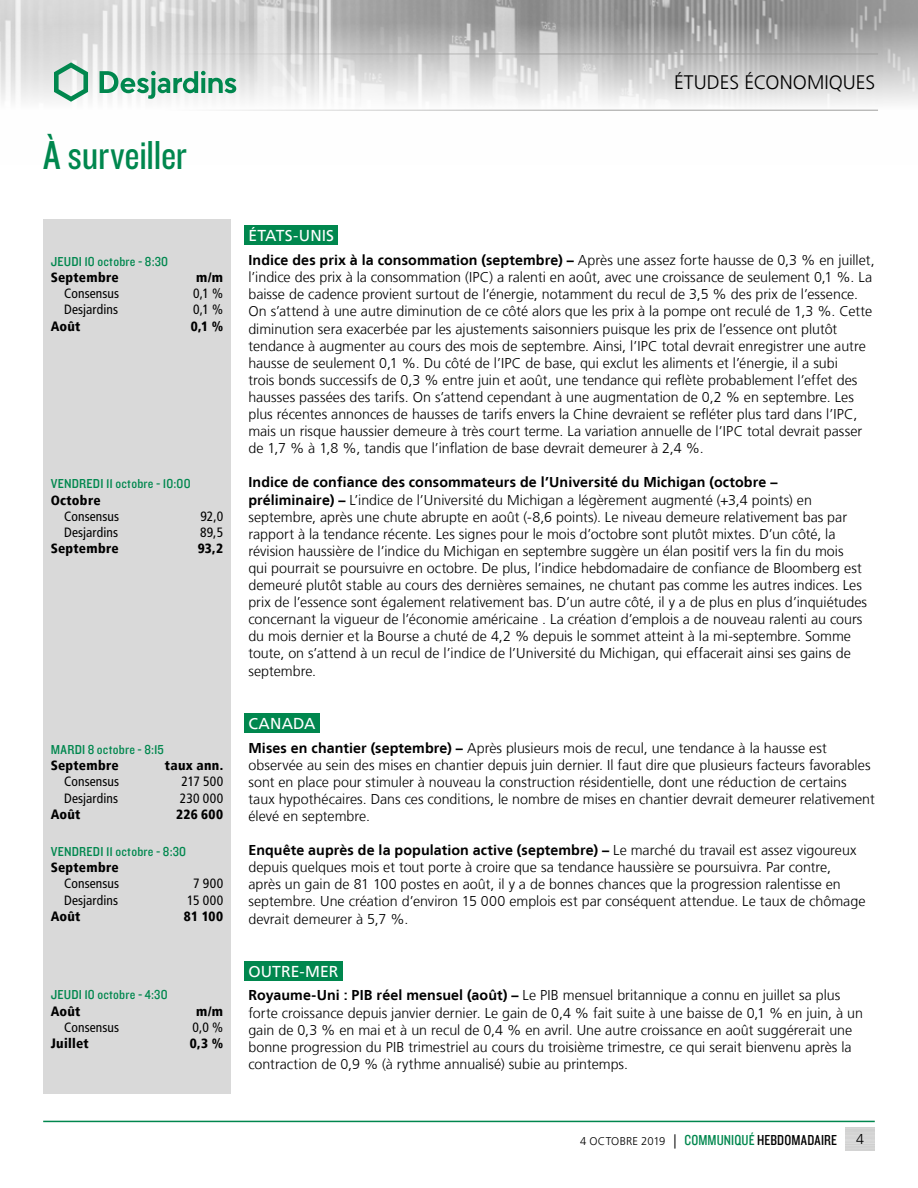
<style>
.page{position:relative;width:918px;height:1188px;background:#fff}
.page>*{position:absolute;margin:0;border:0;box-sizing:border-box;transform-origin:0 0}
.t1{font:42px "Knockout 29 Junior Ltweight";letter-spacing:-.005em;color:#00874e}
.t2{font:300 19.5px "Frutiger LT";color:#000}
.t3{font:15.75px "Frutiger LT";letter-spacing:.005em;color:#fff}
.t4{font:300 14.25px/17.1px "Frutiger LT";color:#000}
.t5{font:condensed 13.5px "Frutiger LT";letter-spacing:.01em;color:#000}
.t6{font:900 condensed 13.5px "Frutiger LT";letter-spacing:.02em;color:#000}
.t7{font:13.5px "Knockout 30 Junior Welterwt";letter-spacing:.015em;color:#00874e}
.t8{font:300 11.25px "Frutiger LT";letter-spacing:.015em;color:#000}
.s1{font-weight:700}
.s2{font-size:14.25px}
.s3{font-family:"Knockout 29 Junior Ltweight";font-weight:400;font-size:15px;color:#00874e}
.s4{font-family:"Knockout 29 Junior Ltweight";font-weight:400;font-size:15px}
</style>
<div class="page">
<img style="left:0;top:0;width:918px;height:110px">
<hr style="left:0;top:54px;width:878px;height:1px;background:#9d9d9c">
<hr style="left:0;top:110px;width:878px;height:1px;background:#9d9d9c">
<svg style="left:54px;top:62px;width:34px;height:40px"></svg>
<svg style="left:100px;top:71px;width:136px;height:28px"></svg>
<hr style="left:43px;top:1121px;width:832px;height:1px;background:#00874e">
<div style="left:43px;top:219px;width:188px;height:875px;background:#d9d9d9"></div>
<div style="left:244px;top:225px;width:94px;height:20px;background:#00874e"></div>
<div style="left:244px;top:713px;width:76px;height:20px;background:#00874e"></div>
<div style="left:244px;top:961px;width:98px;height:20px;background:#00874e"></div>
<h1 class="t1" style="left:43px;top:128px;width:145px">À surveiller</h1>
<p class="t7" style="left:51px;top:252px;width:119px">JEUDI 10 octobre - 8:30</p>
<p class="t6" style="left:51px;top:269px;width:70px">Septembre</p>
<p class="t6" style="left:196px;top:269px;width:28px">m/m</p>
<p class="t5" style="left:64px;top:286px;width:57px">Consensus</p>
<p class="t5" style="left:193px;top:286px;width:31px">0,1 %</p>
<p class="t5" style="left:64px;top:302px;width:55px">Desjardins</p>
<p class="t5" style="left:193px;top:302px;width:31px">0,1 %</p>
<p class="t6" style="left:51px;top:318px;width:31px">Août</p>
<p class="t6" style="left:191px;top:318px;width:34px">0,1 %</p>
<p class="t7" style="left:51px;top:475px;width:141px">VENDREDI 11 octobre - 10:00</p>
<p class="t6" style="left:51px;top:492px;width:52px">Octobre</p>
<p class="t5" style="left:64px;top:508px;width:57px">Consensus</p>
<p class="t5" style="left:200px;top:508px;width:24px">92,0</p>
<p class="t5" style="left:64px;top:524px;width:55px">Desjardins</p>
<p class="t5" style="left:200px;top:524px;width:25px">89,5</p>
<p class="t6" style="left:51px;top:540px;width:70px">Septembre</p>
<p class="t6" style="left:198px;top:540px;width:27px">93,2</p>
<p class="t7" style="left:51px;top:740px;width:115px">MARDI 8 octobre - 8:15</p>
<p class="t6" style="left:51px;top:757px;width:70px">Septembre</p>
<p class="t6" style="left:165px;top:757px;width:60px">taux ann.</p>
<p class="t5" style="left:64px;top:774px;width:57px">Consensus</p>
<p class="t5" style="left:181px;top:774px;width:43px">217 500</p>
<p class="t5" style="left:64px;top:790px;width:55px">Desjardins</p>
<p class="t5" style="left:180px;top:790px;width:45px">230 000</p>
<p class="t6" style="left:51px;top:806px;width:31px">Août</p>
<p class="t6" style="left:176px;top:806px;width:48px">226 600</p>
<p class="t7" style="left:51px;top:842px;width:137px">VENDREDI 11 octobre - 8:30</p>
<p class="t6" style="left:51px;top:859px;width:70px">Septembre</p>
<p class="t5" style="left:64px;top:876px;width:57px">Consensus</p>
<p class="t5" style="left:193px;top:876px;width:31px">7 900</p>
<p class="t5" style="left:64px;top:892px;width:55px">Desjardins</p>
<p class="t5" style="left:187px;top:892px;width:37px">15 000</p>
<p class="t6" style="left:51px;top:908px;width:31px">Août</p>
<p class="t6" style="left:184px;top:908px;width:41px">81 100</p>
<p class="t7" style="left:51px;top:986px;width:119px">JEUDI 10 octobre - 4:30</p>
<p class="t6" style="left:51px;top:1003px;width:31px">Août</p>
<p class="t6" style="left:196px;top:1003px;width:28px">m/m</p>
<p class="t5" style="left:64px;top:1019px;width:57px">Consensus</p>
<p class="t5" style="left:193px;top:1019px;width:32px">0,0 %</p>
<p class="t6" style="left:51px;top:1035px;width:40px">Juillet</p>
<p class="t6" style="left:190px;top:1035px;width:35px">0,3 %</p>
<h2 class="t2" style="left:674px;top:72px;width:203px">ÉTUDES ÉCONOMIQUES</h2>
<p class="t3" style="left:248px;top:227px;width:87px">ÉTATS-UNIS</p>
<p class="t4" style="left:248px;top:252px;width:628px"><span class="s1">Indice des prix à la consommation (septembre) –</span> Après une assez forte hausse de 0,3 % en juillet, l’indice des prix à la consommation (IPC) a ralenti en août, avec une croissance de seulement 0,1 %. La baisse de cadence provient surtout de l’énergie, notamment du recul de 3,5 % des prix de l’essence.<br>On s’attend à une autre diminution de ce côté alors que les prix à la pompe ont reculé de 1,3 %. Cette diminution sera exacerbée par les ajustements saisonniers puisque les prix de l’essence ont plutôt tendance à augmenter au cours des mois de septembre. Ainsi, l’IPC total devrait enregistrer une autre hausse de seulement 0,1 %. Du côté de l’IPC de base, qui exclut les aliments et l’énergie, il a subi<br>trois bonds successifs de 0,3 % entre juin et août, une tendance qui reflète probablement l’effet des hausses passées des tarifs. On s’attend cependant à une augmentation de 0,2 % en septembre. Les plus récentes annonces de hausses de tarifs envers la Chine devraient se refléter plus tard dans l’IPC, mais un risque haussier demeure à très court terme. La variation annuelle de l’IPC total devrait passer de 1,7 % à 1,8 %, tandis que l’inflation de base devrait demeurer à 2,4 %.</p>
<p class="t4" style="left:248px;top:474px;width:620px"><span class="s1">Indice de confiance des consommateurs de l’Université du Michigan (octobre –<br>préliminaire) –</span> L’indice de l’Université du Michigan a légèrement augmenté (+3,4 points) en septembre, après une chute abrupte en août (-8,6 points). Le niveau demeure relativement bas par rapport à la tendance récente. Les signes pour le mois d’octobre sont plutôt mixtes. D’un côté, la révision haussière de l’indice du Michigan en septembre suggère un élan positif vers la fin du mois<br>qui pourrait se poursuivre en octobre. De plus, l’indice hebdomadaire de confiance de Bloomberg est demeuré plutôt stable au cours des dernières semaines, ne chutant pas comme les autres indices. Les prix de l’essence sont également relativement bas. D’un autre côté, il y a de plus en plus d’inquiétudes concernant la vigueur de l’économie américaine . La création d’emplois a de nouveau ralenti au cours du mois dernier et la Bourse a chuté de 4,2 % depuis le sommet atteint à la mi-septembre. Somme toute, on s’attend à un recul de l’indice de l’Université du Michigan, qui effacerait ainsi ses gains de septembre.</p>
<p class="t3" style="left:248px;top:714px;width:69px">CANADA</p>
<p class="t4" style="left:248px;top:739px;width:628px"><span class="s1">Mises en chantier (septembre) –</span> Après plusieurs mois de recul, une tendance à la hausse est observée au sein des mises en chantier depuis juin dernier. Il faut dire que plusieurs facteurs favorables sont en place pour stimuler à nouveau la construction résidentielle, dont une réduction de certains taux hypothécaires. Dans ces conditions, le nombre de mises en chantier devrait demeurer relativement élevé en septembre.</p>
<p class="t4" style="left:248px;top:842px;width:619px"><span class="s1">Enquête auprès de la population active (septembre) –</span> Le marché du travail est assez vigoureux depuis quelques mois et tout porte à croire que sa tendance haussière se poursuivra. Par contre, après un gain de 81 100 postes en août, il y a de bonnes chances que la progression ralentisse en septembre. Une création d’environ 15 000 emplois est par conséquent attendue. Le taux de chômage devrait demeurer à 5,7 %.</p>
<p class="t3" style="left:248px;top:962px;width:91px">OUTRE-MER</p>
<p class="t4" style="left:248px;top:987px;width:616px"><span class="s1">Royaume‑Uni : PIB réel mensuel (août) –</span> Le PIB mensuel britannique a connu en juillet sa plus forte croissance depuis janvier dernier. Le gain de 0,4 % fait suite à une baisse de 0,1 % en juin, à un gain de 0,3 % en mai et à un recul de 0,4 % en avril. Une autre croissance en août suggérerait une bonne progression du PIB trimestriel au cours du troisième trimestre, ce qui serait bienvenu après la contraction de 0,9 % (à rythme annualisé) subie au printemps.</p>
<p class="t8" style="left:580px;top:1135px;width:258px">4 OCTOBRE 2019 <span class="s2">|</span> <span class="s3">COMMUNIQUÉ</span> <span class="s4">HEBDOMADAIRE</span></p>
<p class="t4" style="left:856px;top:1131px;width:9px">4</p>
</div>
